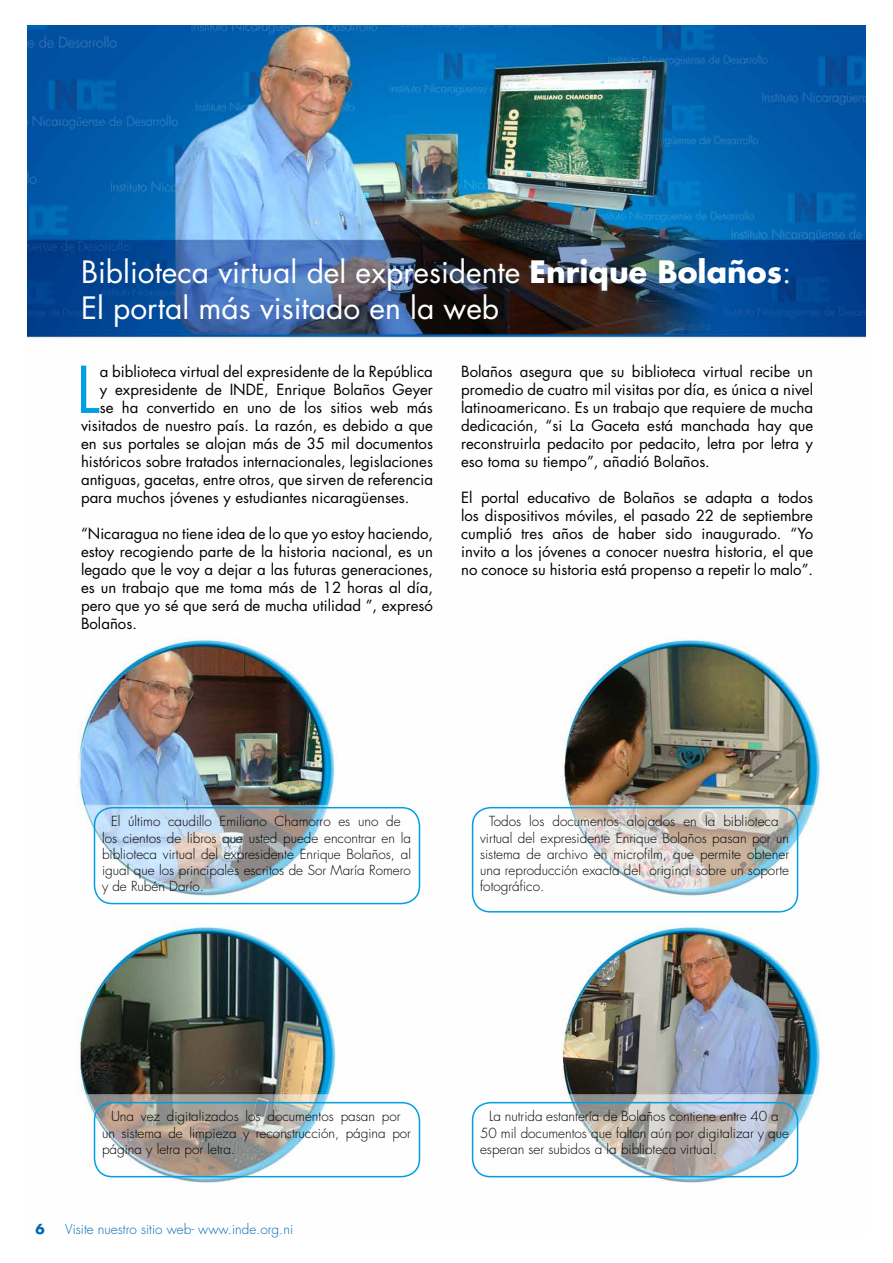
<style>
.page{position:relative;width:893px;height:1263px;background:#fff}
.page>*{position:absolute;margin:0;border:0;box-sizing:border-box;transform-origin:0 0}
.t1{font:62.7px "Futura Std";color:#009fe3}
.t2{font:30px/36px "Futura Std";color:#fff}
.t3{font:15px/18px "Futura Std";color:#000;text-align:justify}
.t4{font:300 13.5px/16.2px "Futura Std";color:#000}
.t5{font:300 13.5px "Futura Std";color:#0069b4}
.t6{font:700 13.5px "Futura Std";color:#0069b4}
.s1{font-weight:700}
</style>
<div class="page">
<img style="left:27px;top:26px;width:838px;height:1157px">
<div style="left:94px;top:807px;width:326px;height:97px;border:2px solid #009fe3;border-radius:18px"></div>
<div style="left:94px;top:1102px;width:326px;height:75px;border:2px solid #009fe3;border-radius:18px"></div>
<div style="left:472px;top:1102px;width:326px;height:75px;border:2px solid #009fe3;border-radius:18px"></div>
<div style="left:472px;top:807px;width:326px;height:105px;border:2px solid #009fe3;border-radius:18px"></div>
<h2 class="t2" style="left:81px;top:254px;width:712px">Biblioteca virtual del expresidente <span class="s1">Enrique Bolaños</span>:<br>El portal más visitado en la web</h2>
<p class="t3" style="left:461px;top:363px;width:353px">Bolaños asegura que su biblioteca virtual recibe un promedio de cuatro mil visitas por día, es única a nivel latinoamericano. Es un trabajo que requiere de mucha dedicación, “si La Gaceta está manchada hay que reconstruirla pedacito por pedacito, letra por letra y eso toma su tiempo”, añadió Bolaños.</p>
<p class="t3" style="left:461px;top:489px;width:353px">El portal educativo de Bolaños se adapta a todos los dispositivos móviles, el pasado 22 de septiembre cumplió tres años de haber sido inaugurado. “Yo invito a los jóvenes a conocer nuestra historia, el que no conoce su historia está propenso a repetir lo malo”.</p>
<h1 class="t1" style="left:76px;top:350px;width:25px">L</h1>
<p class="t3" style="left:100px;top:363px;width:335px">a biblioteca virtual del expresidente de la República</p>
<p class="t3" style="left:100px;top:381px;width:335px">y expresidente de INDE, Enrique Bolaños Geyer</p>
<p class="t3" style="left:100px;top:399px;width:335px">se ha convertido en uno de los sitios web más</p>
<p class="t3" style="left:81px;top:417px;width:353px">visitados de nuestro país. La razón, es debido a que</p>
<p class="t3" style="left:81px;top:435px;width:353px">en sus portales se alojan más de 35 mil documentos</p>
<p class="t3" style="left:81px;top:453px;width:353px">históricos sobre tratados internacionales, legislaciones</p>
<p class="t3" style="left:81px;top:471px;width:353px">antiguas, gacetas, entre otros, que sirven de referencia</p>
<p class="t3" style="left:81px;top:489px;width:330px">para muchos jóvenes y estudiantes nicaragüenses.</p>
<p class="t3" style="left:81px;top:525px;width:354px">“Nicaragua no tiene idea de lo que yo estoy haciendo, estoy recogiendo parte de la historia nacional, es un legado que le voy a dejar a las futuras generaciones, es un trabajo que me toma más de 12 horas al día, pero que yo sé que será de mucha utilidad ”, expresó Bolaños.</p>
<p class="t4" style="left:102px;top:814px;width:311px;text-indent:9px">El último caudillo Emiliano Chamorro es uno de los cientos de libros que usted puede encontrar en la biblioteca virtual del expresidente Enrique Bolaños, al igual que los principales escritos de Sor María Romero y de Rubén Darío.</p>
<p class="t4" style="left:480px;top:814px;width:311px;text-indent:9px">Todos los documentos alojados en la biblioteca virtual del expresidente Enrique Bolaños pasan por un sistema de archivo en microfilm, que permite obtener una reproducción exacta del original sobre un soporte fotográfico.</p>
<p class="t4" style="left:102px;top:1109px;width:311px;text-indent:9px">Una vez digitalizados los documentos pasan por un sistema de limpieza y reconstrucción, página por página y letra por letra.</p>
<p class="t4" style="left:480px;top:1109px;width:310px;text-indent:9px">La nutrida estantería de Bolaños contiene entre 40 a<br>50 mil documentos que faltan aún por digitalizar y que esperan ser subidos a la biblioteca virtual.</p>
<p class="t6" style="left:36px;top:1220px;width:11px">6</p>
<p class="t5" style="left:65px;top:1220px;width:229px">Visite nuestro sitio web- www.inde.org.ni</p>
</div>
